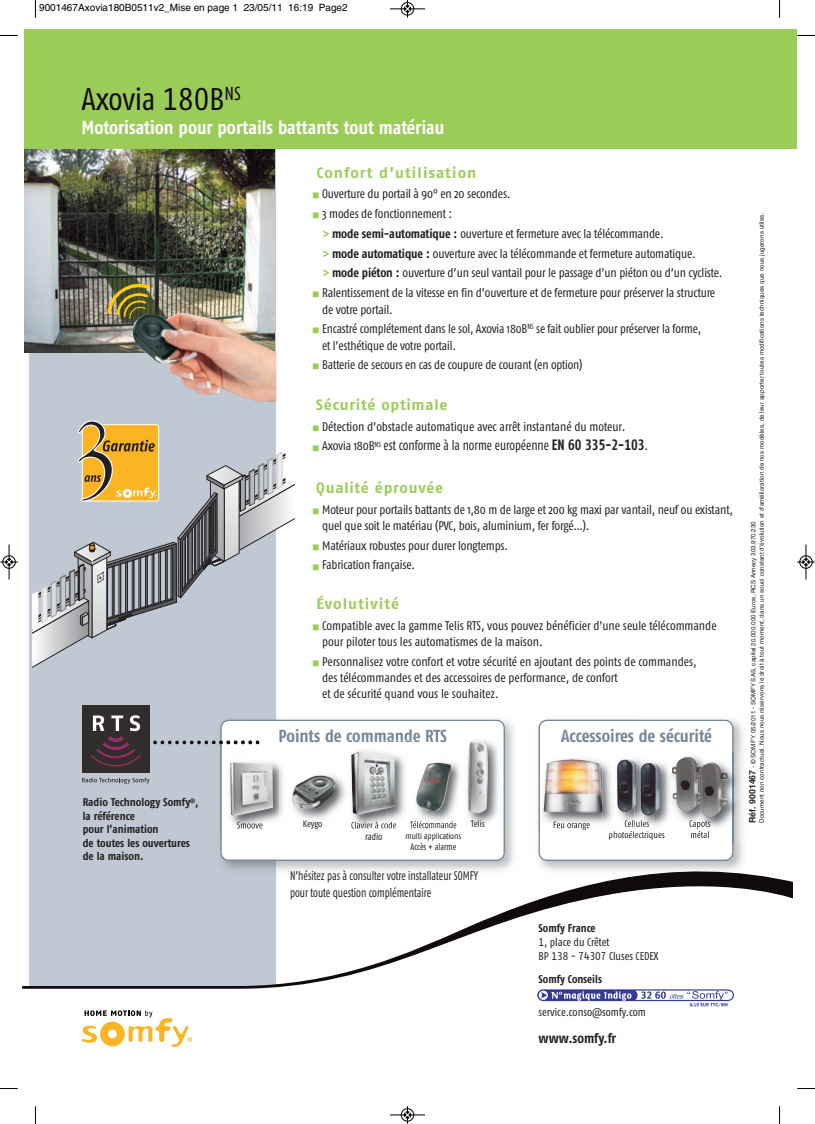
<style>
.page{position:relative;width:815px;height:1124px;background:#fff}
.page>*{position:absolute;margin:0;border:0;box-sizing:border-box;transform-origin:0 0}
.t1{font:31.25px "Fago Co Regular Tf";color:#110a0c}
.t2{font:18.75px "Fago Co Bold Tf";color:#fff}
.t3{font:700 17.5px "Fago Co";letter-spacing:-.005em;color:#768798}
.t4{font:700 15px "Fago No";letter-spacing:.07em;color:#9bcc58}
.t5{font:700 15px "Fago No";letter-spacing:.05em;color:#9bcc58}
.t6{font:13.75px "Fago Co";color:#231f20;scale:.9 1}
.t7{font:13.75px "Fago Co Bold Tf";color:#231f20}
.t8{font:12.5px/16.2px "Fago Co";letter-spacing:-.01em;color:#231f20}
.t9{font:12.5px/16.2px "Fago Co";letter-spacing:-.01em;color:#231f20;scale:.85 1}
.t10{font:700 11.25px/13.5px "Fago Co";color:#231f20}
.t11{font:11.25px/13.8px "Fago Co Regular Tf";color:#231f20}
.t12{font:11.25px "Fago Co Bold Tf";color:#231f20}
.t13{font:10px "Helvetica";color:#000}
.t14{font:9.25px "Fago Co";color:#231f20}
.t15{font:9.25px/11.1px "Fago Co";color:#231f20;text-align:center;scale:.92 1}
.t16{font:6.25px/8.5px "Helvetica";letter-spacing:.01em;color:#231f20}
.s1{color:#9bcc58}
.s2{font-weight:700;color:#9bcc58}
.s3{font-weight:700}
.s4{font-size:12.5px}
.s5{font-family:"Fago Co Bold Tf";font-size:15px}
.s6{font-weight:700;font-size:8.75px}
</style>
<div class="page">
<div style="left:29px;top:145px;width:247px;height:847px;background:#c0c9d3"></div>
<img style="left:25px;top:149px;width:249px;height:204px">
<svg style="left:220px;top:719px;width:285px;height:141px"></svg>
<img style="left:538px;top:720px;width:205px;height:151px">
<div style="left:24px;top:29px;width:772px;height:120px;background:#9bcc58"></div>
<svg style="left:22px;top:988px;width:706px;height:59px"></svg>
<svg style="left:22px;top:871px;width:771px;height:117px"></svg>
<svg style="left:81px;top:1010px;width:111px;height:36px"></svg>
<svg style="left:82px;top:705px;width:177px;height:79px"></svg>
<img style="left:133px;top:313px;width:143px;height:89px">
<img style="left:101px;top:275px;width:85px;height:69px">
<img style="left:538px;top:720px;width:1px;height:113px">
<svg style="left:539px;top:719px;width:194px;height:141px"></svg>
<img style="left:635px;top:763px;width:1px;height:44px">
<img style="left:628px;top:759px;width:7px;height:52px">
<img style="left:641px;top:762px;width:19px;height:53px">
<img style="left:302px;top:752px;width:36px;height:77px">
<img style="left:302px;top:775px;width:33px;height:33px">
<img style="left:338px;top:742px;width:50px;height:93px">
<img style="left:338px;top:740px;width:49px;height:2px">
<img style="left:357px;top:821px;width:30px;height:7px">
<svg style="left:351px;top:821px;width:6px;height:7px"></svg>
<img style="left:366px;top:832px;width:16px;height:3px">
<img style="left:351px;top:751px;width:36px;height:63px">
<img style="left:388px;top:722px;width:110px;height:113px">
<img style="left:388px;top:728px;width:15px;height:12px">
<img style="left:387px;top:740px;width:39px;height:94px">
<svg style="left:388px;top:740px;width:15px;height:2px"></svg>
<svg style="left:387px;top:821px;width:9px;height:7px"></svg>
<img style="left:387px;top:755px;width:7px;height:53px">
<img style="left:410px;top:820px;width:46px;height:8px">
<img style="left:406px;top:832px;width:50px;height:3px">
<img style="left:416px;top:762px;width:35px;height:49px">
<img style="left:732px;top:751px;width:11px;height:91px">
<img style="left:667px;top:834px;width:65px;height:8px">
<img style="left:667px;top:751px;width:14px;height:83px">
<img style="left:690px;top:820px;width:20px;height:8px">
<img style="left:691px;top:830px;width:18px;height:8px">
<img style="left:673px;top:757px;width:55px;height:60px">
<img style="left:214px;top:744px;width:6px;height:91px">
<img style="left:222px;top:740px;width:80px;height:95px">
<img style="left:220px;top:744px;width:2px;height:91px">
<img style="left:214px;top:740px;width:45px;height:4px">
<img style="left:280px;top:740px;width:22px;height:2px">
<img style="left:292px;top:781px;width:10px;height:27px">
<img style="left:237px;top:821px;width:26px;height:7px">
<img style="left:230px;top:762px;width:43px;height:54px">
<img style="left:489px;top:729px;width:27px;height:107px">
<img style="left:504px;top:729px;width:1px;height:106px">
<img style="left:456px;top:728px;width:42px;height:107px">
<img style="left:468px;top:740px;width:20px;height:73px">
<div style="left:536px;top:988px;width:199px;height:13px;background:#fff;border-radius:7px"></div>
<svg style="left:537px;top:989px;width:197px;height:17px"></svg>
<svg style="left:32px;top:420px;width:263px;height:247px"></svg>
<svg style="left:35px;top:0;width:1px;height:18px"></svg>
<svg style="left:0;top:35px;width:18px;height:1px"></svg>
<svg style="left:779px;top:0;width:1px;height:18px"></svg>
<svg style="left:797px;top:35px;width:18px;height:1px"></svg>
<svg style="left:35px;top:1106px;width:1px;height:17px"></svg>
<svg style="left:0;top:1088px;width:18px;height:1px"></svg>
<svg style="left:779px;top:1106px;width:1px;height:17px"></svg>
<svg style="left:797px;top:1088px;width:18px;height:1px"></svg>
<div style="left:401px;top:2px;width:13px;height:14px;border:1px solid #fff;border-radius:50%"></div>
<hr style="left:390px;top:9px;width:35px;height:1px;background:#000">
<div style="left:401px;top:2px;width:13px;height:13px;border:1px solid #000;border-radius:50%"></div>
<svg style="left:404px;top:0;width:7px;height:18px"></svg>
<hr style="left:390px;top:1114px;width:35px;height:1px;background:#000">
<div style="left:401px;top:1108px;width:13px;height:13px;border:1px solid #000;border-radius:50%"></div>
<svg style="left:404px;top:1106px;width:7px;height:17px"></svg>
<div style="left:2px;top:555px;width:14px;height:13px;border:1px solid #fff;border-radius:50%"></div>
<hr style="left:9px;top:544px;width:1px;height:35px;background:#000">
<div style="left:3px;top:555px;width:12px;height:13px;border:1px solid #000;border-radius:50%"></div>
<svg style="left:0;top:558px;width:18px;height:7px"></svg>
<div style="left:799px;top:555px;width:14px;height:13px;border:1px solid #fff;border-radius:50%"></div>
<hr style="left:806px;top:544px;width:1px;height:35px;background:#000">
<div style="left:800px;top:555px;width:12px;height:13px;border:1px solid #000;border-radius:50%"></div>
<svg style="left:797px;top:558px;width:18px;height:7px"></svg>
<p class="t13" style="left:39px;top:4px;width:310px">9001467Axovia180B0511v2_Mise en page 1 23/05/11 16:19 Page2</p>
<h1 class="t1" style="left:81px;top:88px;width:161px">Axovia 180B<sup>NS</sup></h1>
<h2 class="t2" style="left:81px;top:121px;width:364px">Motorisation pour portails battants tout matériau</h2>
<p class="t4" style="left:316px;top:168px;width:162px">Confort d’utilisation</p>
<p class="t8" style="left:312px;top:187px;width:200px"><span class="s1">■</span> Ouverture du portail à 90° en 20 secondes.</p>
<p class="t8" style="left:323px;top:205px;width:401px;line-height:19.8px;text-indent:-11px"><span class="s1">■</span> 3 modes de fonctionnement :<br><span class="s2">&gt;</span> <span class="s3">mode semi-automatique :</span> ouverture et fermeture avec la télécommande.<br><span class="s2">&gt;</span> <span class="s3">mode automatique :</span> ouverture avec la télécommande et fermeture automatique.<br><span class="s2">&gt;</span> <span class="s3">mode piéton :</span> ouverture d’un seul vantail pour le passage d’un piéton ou d’un cycliste.</p>
<p class="t8" style="left:322px;top:286px;width:395px;text-indent:-10px"><span class="s1">■</span> Ralentissement de la vitesse en fin d’ouverture et de fermeture pour préserver la structure de votre portail.</p>
<p class="t8" style="left:322px;top:322px;width:381px;text-indent:-10px"><span class="s1">■</span> Encastré complétement dans le sol, Axovia 180B<sup>NS</sup> se fait oublier pour préserver la forme, et l’esthétique de votre portail.</p>
<p class="t8" style="left:312px;top:358px;width:272px"><span class="s1">■</span> Batterie de secours en cas de coupure de courant (en option)</p>
<p class="t5" style="left:316px;top:399px;width:133px">Sécurité optimale</p>
<p class="t8" style="left:312px;top:419px;width:315px"><span class="s1">■</span> Détection d’obstacle automatique avec arrêt instantané du moteur.</p>
<p class="t6" style="left:312px;top:441px;width:375px"><span class="s1">■</span> <span class="s4">Axovia 180B</span><sup>NS</sup> est conforme à la norme européenne <span class="s5">EN 60 335-2-103</span>.</p>
<p class="t5" style="left:316px;top:482px;width:128px">Qualité éprouvée</p>
<p class="t8" style="left:322px;top:502px;width:412px;text-indent:-10px"><span class="s1">■</span> Moteur pour portails battants de 1,80 m de large et 200 kg maxi par vantail, neuf ou existant, quel que soit le matériau (PVC, bois, aluminium, fer forgé…).</p>
<p class="t8" style="left:312px;top:538px;width:197px"><span class="s1">■</span> Matériaux robustes pour durer longtemps.</p>
<p class="t8" style="left:312px;top:558px;width:104px"><span class="s1">■</span> Fabrication française.</p>
<p class="t4" style="left:316px;top:598px;width:84px">Évolutivité</p>
<p class="t8" style="left:322px;top:618px;width:396px;text-indent:-10px"><span class="s1">■</span> Compatible avec la gamme Telis RTS, vous pouvez bénéficier d'une seule télécommande pour piloter tous les automatismes de la maison.</p>
<p class="t8" style="left:322px;top:654px;width:376px;text-indent:-10px"><span class="s1">■</span> Personnalisez votre confort et votre sécurité en ajoutant des points de commandes, des télécommandes et des accessoires de performance, de confort<br>et de sécurité quand vous le souhaitez.</p>
<p class="t10" style="left:83px;top:796px;width:117px">Radio Technology Somfy<sup>®</sup>, la référence<br>pour l’animation<br>de toutes les ouvertures de la maison.</p>
<h3 class="t3" style="left:279px;top:729px;width:170px">Points de commande RTS</h3>
<h3 class="t3" style="left:561px;top:729px;width:152px">Accessoires de sécurité</h3>
<p class="t14" style="left:303px;top:820px;width:21px">Keygo</p>
<p class="t14" style="left:365px;top:833px;width:19px">radio</p>
<p class="t15" style="left:406px;top:831px;width:62px">multi applications<br>Accès + alarme</p>
<p class="t14" style="left:471px;top:820px;width:16px">Telis</p>
<p class="t9" style="left:290px;top:868px;width:223px">N’hésitez pas à consulter votre installateur SOMFY pour toute question complémentaire</p>
<p class="t14" style="left:609px;top:831px;width:58px">photoélectriques</p>
<p class="t12" style="left:539px;top:924px;width:59px">Somfy France</p>
<p class="t11" style="left:539px;top:935px;width:121px">1, place du Crêtet<br>BP 138 - 74307 Cluses CEDEX</p>
<p class="t12" style="left:539px;top:975px;width:65px">Somfy Conseils</p>
<p class="t11" style="left:539px;top:1005px;width:109px">service.conso@somfy.com</p>
<p class="t7" style="left:539px;top:1033px;width:79px">www.somfy.fr</p>
<p class="t16" style="left:750px;top:822px;width:611px;rotate:-90deg"><span class="s6">Réf. 9001467</span> - © SOMFY 05/2011 - SOMFY SAS, capital 20.000.000 Euros, RCS Annecy 303.970.230<br>Document non contractuel. Nous nous réservons le droit à tout moment, dans un souci constant d'évolution et d'amélioration de nos modèles, de leur apporter toutes modifications techniques que nous jugerons utiles.</p>
</div>
